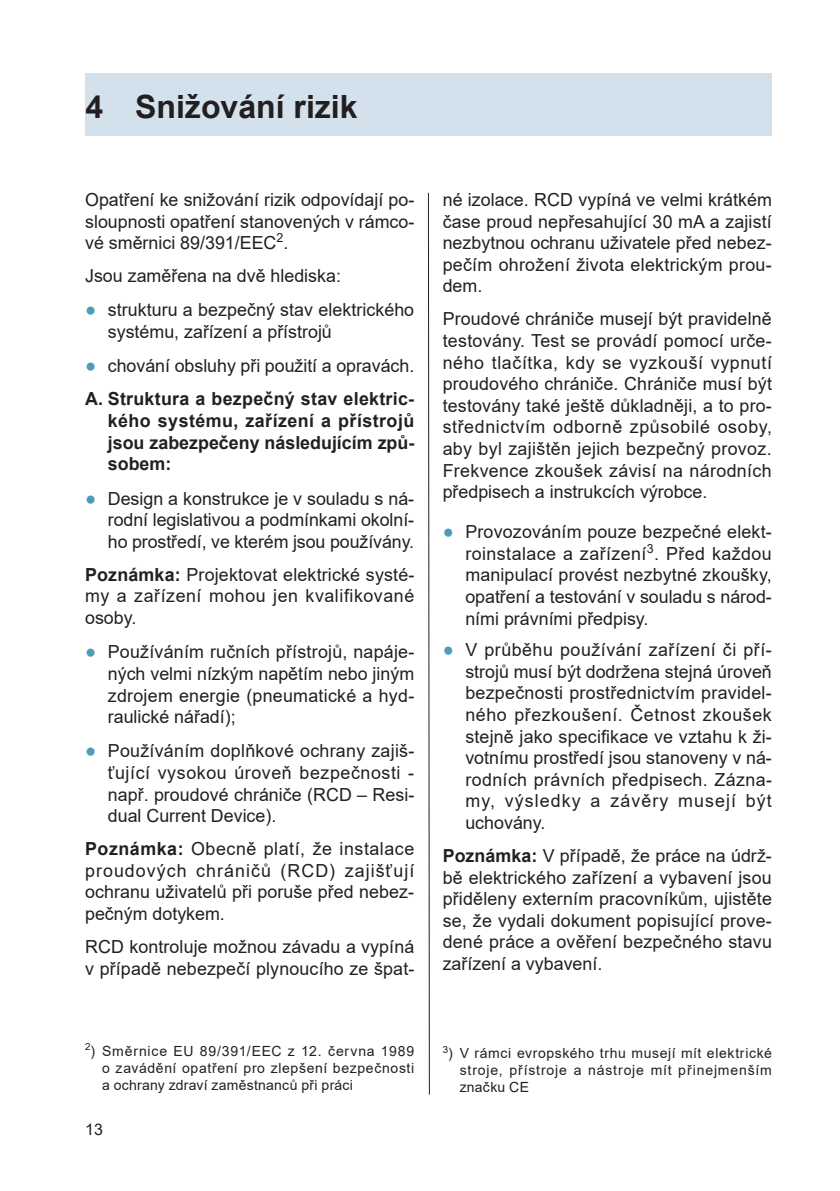
<style>
.page{position:relative;width:840px;height:1191px;background:#fff}
.page>*{position:absolute;margin:0;border:0;box-sizing:border-box;transform-origin:0 0}
.t1{font:700 32px "Arial";color:#231f20}
.t2{font:18px/21.6px "Arial";letter-spacing:.005em;color:#231f20;text-align:justify}
.t3{font:700 18px/21.6px "Arial";color:#231f20;text-align:justify}
.t4{font:16px "Arial";color:#231f20}
.t5{font:14px/16.8px "Arial";letter-spacing:.045em;color:#231f20;text-align:justify}
.s1{font-weight:700;font-size:19px;color:#4e9db8}
.s2{font-weight:700}
</style>
<div class="page">
<div style="left:85px;top:74px;width:686px;height:62px;background:#d2e1eb"></div>
<svg style="left:427px;top:192px;width:3px;height:903px"></svg>
<h1 class="t1" style="left:85px;top:84px;width:273px">4 Snižování rizik</h1>
<p class="t2" style="left:85px;top:189px;width:330px">Opatření ke snižování rizik odpovídají po&shy;sloupnosti opatření stanovených v rámco&shy;vé směrnici 89/391/EEC<sup>2</sup>.</p>
<p class="t2" style="left:85px;top:265px;width:257px">Jsou zaměřena na dvě hlediska:</p>
<p class="t2" style="left:108px;top:299px;width:308px;text-indent:-23px"><span class="s1">●</span> strukturu a bezpečný stav elektrického systému, zařízení a přístrojů</p>
<p class="t2" style="left:85px;top:349px;width:330px;line-height:33px"><span class="s1">●</span> chování obsluhy při použití a opravách.<br><span class="s2">A. Struktura a bezpečný stav elektric-</span></p>
<p class="t3" style="left:108px;top:410px;width:308px">kého systému, zařízení a přístrojů jsou zabezpečeny následujícím způ&shy;sobem:</p>
<p class="t2" style="left:108px;top:487px;width:308px;text-indent:-23px"><span class="s1">●</span> Design a konstrukce je v souladu s ná&shy;rodní legislativou a podmínkami okolní&shy;ho prostředí, ve kterém jsou používány.</p>
<p class="t2" style="left:85px;top:563px;width:330px"><span class="s2">Poznámka:</span> Projektovat elektrické systé&shy;my a zařízení mohou jen kvalifikované osoby.</p>
<p class="t2" style="left:108px;top:641px;width:308px;text-indent:-23px"><span class="s1">●</span> Používáním ručních přístrojů, napáje&shy;ných velmi nízkým napětím nebo jiným zdrojem energie (pneumatické a hyd&shy;raulické nářadí);</p>
<p class="t2" style="left:108px;top:740px;width:308px;text-indent:-23px"><span class="s1">●</span> Používáním doplňkové ochrany zajiš&shy;ťující vysokou úroveň bezpečnosti - např. proudové chrániče (RCD – Resi&shy;dual Current Device).</p>
<p class="t2" style="left:85px;top:838px;width:330px"><span class="s2">Poznámka:</span> Obecně platí, že instalace proudových chráničů (RCD) zajišťují ochranu uživatelů při poruše před nebez&shy;pečným dotykem.</p>
<p class="t2" style="left:85px;top:935px;width:330px">RCD kontroluje možnou závadu a vypíná v případě nebezpečí plynoucího ze špat-</p>
<p class="t2" style="left:442px;top:189px;width:330px">né izolace. RCD vypíná ve velmi krátkém čase proud nepřesahující 30 mA a zajistí nezbytnou ochranu uživatele před nebez&shy;pečím ohrožení života elektrickým prou&shy;dem.</p>
<p class="t2" style="left:442px;top:308px;width:330px">Proudové chrániče musejí být pravidelně testovány. Test se provádí pomocí urče&shy;ného tlačítka, kdy se vyzkouší vypnutí proudového chrániče. Chrániče musí být testovány také ještě důkladněji, a to pro&shy;střednictvím odborně způsobilé osoby, aby byl zajištěn jejich bezpečný provoz.<br>Frekvence zkoušek závisí na národních předpisech a instrukcích výrobce.</p>
<p class="t2" style="left:465px;top:521px;width:308px;text-indent:-23px"><span class="s1">●</span> Provozováním pouze bezpečné elekt&shy;roinstalace a zařízení<sup>3</sup>. Před každou manipulací provést nezbytné zkoušky, opatření a testování v souladu s národ&shy;ními právními předpisy.</p>
<p class="t2" style="left:465px;top:639px;width:308px;text-indent:-23px"><span class="s1">●</span> V průběhu používání zařízení či pří&shy;strojů musí být dodržena stejná úroveň bezpečnosti prostřednictvím pravidel&shy;ného přezkoušení. Četnost zkoušek stejně jako specifikace ve vztahu k ži&shy;votnímu prostředí jsou stanoveny v ná&shy;rodních právních předpisech. Zázna&shy;my, výsledky a závěry musejí být uchovány.</p>
<p class="t2" style="left:442px;top:844px;width:330px"><span class="s2">Poznámka:</span> V případě, že práce na údrž&shy;bě elektrického zařízení a vybavení jsou přiděleny externím pracovníkům, ujistěte se, že vydali dokument popisující prove&shy;dené práce a ověření bezpečného stavu zařízení a vybavení.</p>
<p class="t5" style="left:102px;top:1042px;width:313px;text-indent:-17px"><sup>2</sup>) Směrnice EU 89/391/EEC z 12. června 1989 o zavádění opatření pro zlepšení bezpečnosti a ochrany zdraví zaměstnanců při práci</p>
<p class="t5" style="left:459px;top:1044px;width:313px;text-indent:-17px"><sup>3</sup>) V rámci evropského trhu musejí mít elektrické stroje, přístroje a nástroje mít přinejmenším značku CE</p>
<p class="t4" style="left:85px;top:1118px;width:19px">13</p>
</div>
